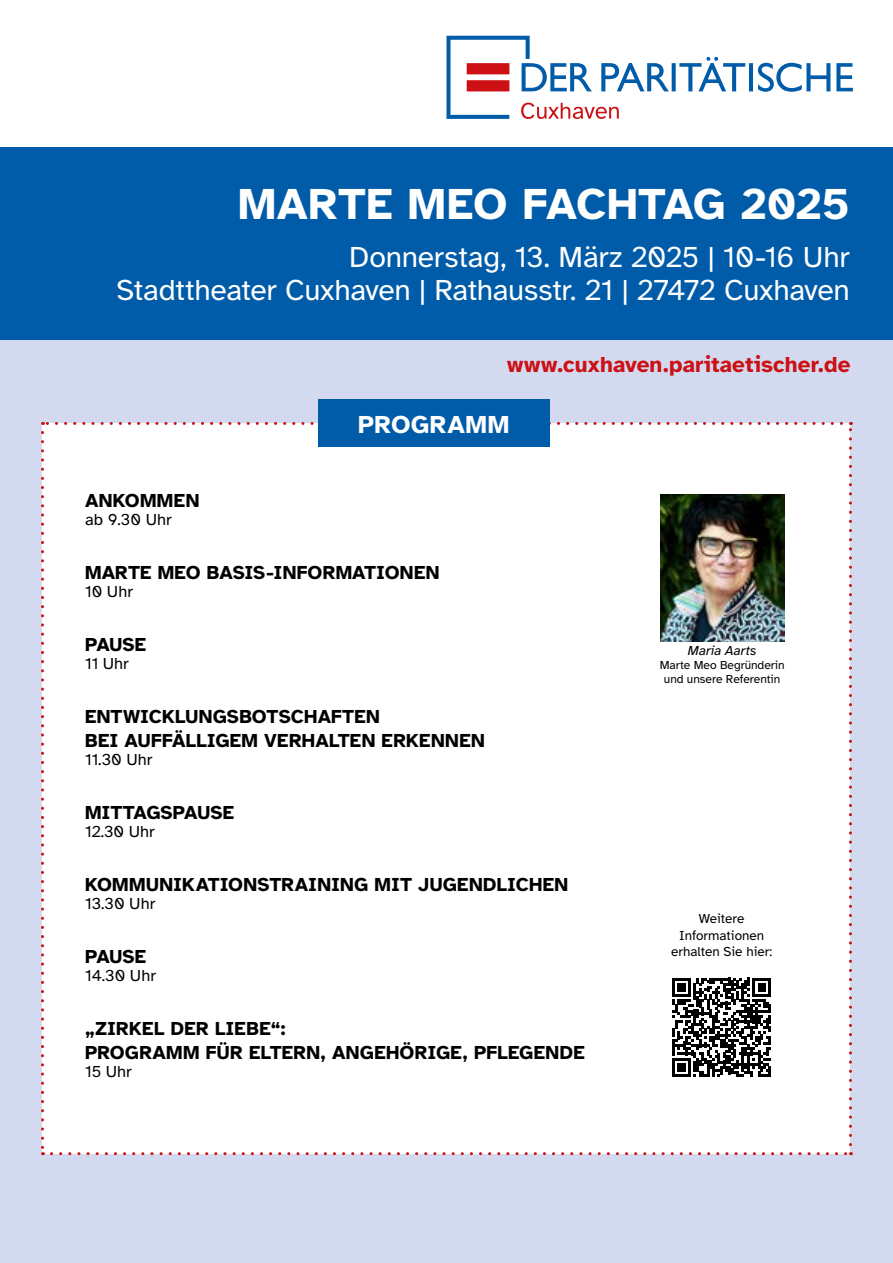
<style>
.page{position:relative;width:893px;height:1263px;background:#fff}
.page>*{position:absolute;margin:0;border:0;box-sizing:border-box;transform-origin:0 0}
.t1{font:700 45px "Atkinson Hyperlegible";letter-spacing:.005em;color:#fff}
.t2{font:30px/33px "Atkinson Hyperlegible";letter-spacing:-.01em;color:#fff;text-align:right}
.t3{font:700 25.5px "Atkinson Hyperlegible";letter-spacing:.02em;color:#fff}
.t4{font:700 22.5px "Atkinson Hyperlegible";letter-spacing:.005em;color:#cc1013}
.t5{font:700 19.5px/24px "Atkinson Hyperlegible";letter-spacing:.01em;color:#000}
.t6{font:16.5px "Atkinson Hyperlegible";color:#000}
.t7{font:13.5px/16.2px "Atkinson Hyperlegible";color:#000;text-align:center}
.t8{font:italic 13.5px "Atkinson Hyperlegible";color:#000}
.t9{font:12px/14.4px "Atkinson Hyperlegible";color:#000;text-align:center}
</style>
<div class="page">
<div style="left:0;top:147px;width:893px;height:1116px;background:#d3daf0"></div>
<div style="left:0;top:147px;width:893px;height:192px;background:#005ca9"></div>
<div style="left:43px;top:423px;width:807px;height:731px;background:#fff"></div>
<svg style="left:41px;top:432px;width:3px;height:723px"></svg>
<svg style="left:51px;top:1152px;width:800px;height:3px"></svg>
<svg style="left:849px;top:422px;width:3px;height:723px"></svg>
<svg style="left:43px;top:422px;width:798px;height:3px"></svg>
<div style="left:318px;top:399px;width:231px;height:47px;background:#005ca9"></div>
<img style="left:661px;top:494px;width:124px;height:147px">
<svg style="left:672px;top:978px;width:99px;height:99px"></svg>
<svg style="left:446px;top:36px;width:407px;height:83px"></svg>
<h1 class="t1" style="left:238px;top:178px;width:613px">MARTE MEO FACHTAG 2025</h1>
<h2 class="t2" style="left:116px;top:241px;width:735px">Donnerstag, 13. März 2025 | 10-16 Uhr<br>Stadttheater Cuxhaven | Rathausstr. 21 | 27472 Cuxhaven</h2>
<p class="t4" style="left:507px;top:352px;width:345px">www.cuxhaven.paritaetischer.de</p>
<p class="t5" style="left:85px;top:489px;width:116px">ANKOMMEN</p>
<p class="t6" style="left:85px;top:510px;width:88px">ab 9.30 Uhr</p>
<h3 class="t3" style="left:358px;top:410px;width:153px">PROGRAMM</h3>
<p class="t5" style="left:85px;top:561px;width:356px">MARTE MEO BASIS-INFORMATIONEN</p>
<p class="t6" style="left:85px;top:582px;width:49px">10 Uhr</p>
<p class="t5" style="left:85px;top:633px;width:63px">PAUSE</p>
<p class="t6" style="left:85px;top:654px;width:45px">11 Uhr</p>
<p class="t5" style="left:85px;top:705px;width:401px">ENTWICKLUNGSBOTSCHAFTEN<br>BEI AUFFÄLLIGEM VERHALTEN ERKENNEN</p>
<p class="t6" style="left:85px;top:750px;width:69px">11.30 Uhr</p>
<p class="t5" style="left:85px;top:801px;width:151px">MITTAGSPAUSE</p>
<p class="t6" style="left:85px;top:822px;width:71px">12.30 Uhr</p>
<p class="t5" style="left:85px;top:873px;width:485px">KOMMUNIKATIONSTRAINING MIT JUGENDLICHEN</p>
<p class="t6" style="left:85px;top:894px;width:72px">13.30 Uhr</p>
<p class="t5" style="left:85px;top:945px;width:63px">PAUSE</p>
<p class="t6" style="left:85px;top:966px;width:72px">14.30 Uhr</p>
<p class="t5" style="left:85px;top:1017px;width:501px">„ZIRKEL DER LIEBE“:<br>PROGRAMM FÜR ELTERN, ANGEHÖRIGE, PFLEGENDE</p>
<p class="t6" style="left:85px;top:1062px;width:48px">15 Uhr</p>
<p class="t8" style="left:688px;top:643px;width:70px">Maria Aarts</p>
<p class="t9" style="left:660px;top:658px;width:127px">Marte Meo Begründerin und unsere Referentin</p>
<p class="t7" style="left:671px;top:911px;width:102px">Weitere<br>Informationen erhalten Sie hier:</p>
</div>
